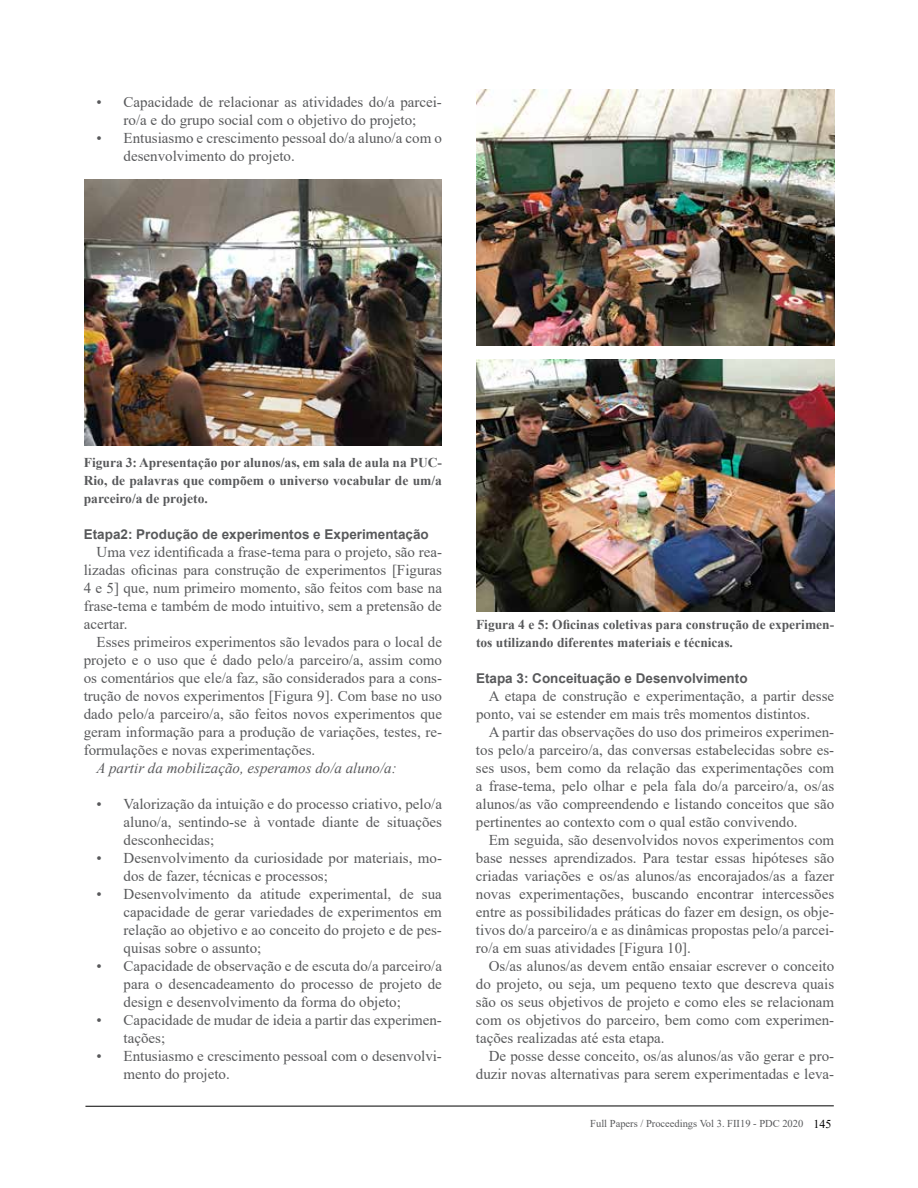
<style>
.page{position:relative;width:918px;height:1188px;background:#fff}
.page>*{position:absolute;margin:0;border:0;box-sizing:border-box;transform-origin:0 0}
.t1{font:15px/18px "Times New Roman";color:#58595b;text-align:justify}
.t2{font:italic 15px "Times New Roman";color:#58595b}
.t3{font:700 13.5px/18px "Times New Roman";color:#58595b;text-align:justify}
.t4{font:700 13.5px "Arial";color:#58595b}
.t5{font:10.5px "Times New Roman";color:#58595b}
.s1{font-size:12px;color:#000}
</style>
<div class="page">
<hr style="left:85px;top:1106px;width:749px;height:1px;background:#000">
<img style="left:84px;top:180px;width:358px;height:266px">
<img style="left:477px;top:90px;width:357px;height:255px">
<img style="left:477px;top:360px;width:357px;height:251px">
<p class="t1" style="left:97px;top:93px;width:347px;text-align:center">• Capacidade de relacionar as atividades do/a parcei&shy;ro/a e do grupo social com o objetivo do projeto;</p>
<p class="t1" style="left:124px;top:129px;width:320px;text-indent:-27px">• Entusiasmo e crescimento pessoal do/a aluno/a com o desenvolvimento do projeto.</p>
<p class="t3" style="left:84px;top:454px;width:360px">Figura 3: Apresentação por alunos/as, em sala de aula na PUC-Rio, de palavras que compõem o universo vocabular de um/a parceiro/a de projeto.</p>
<p class="t4" style="left:84px;top:527px;width:347px">Etapa2: Produção de experimentos e Experimentação</p>
<p class="t1" style="left:84px;top:543px;width:360px;text-indent:13px">Uma vez identificada a frase-tema para o projeto, são rea&shy;lizadas oficinas para construção de experimentos [Figuras 4 e 5] que, num primeiro momento, são feitos com base na frase-tema e também de modo intuitivo, sem a pretensão de acertar.</p>
<p class="t1" style="left:84px;top:633px;width:360px;text-indent:13px">Esses primeiros experimentos são levados para o local de projeto e o uso que é dado pelo/a parceiro/a, assim como os comentários que ele/a faz, são considerados para a cons&shy;trução de novos experimentos [Figura 9]. Com base no uso dado pelo/a parceiro/a, são feitos novos experimentos que geram informação para a produção de variações, testes, re&shy;formulações e novas experimentações.</p>
<p class="t2" style="left:97px;top:760px;width:302px">A partir da mobilização, esperamos do/a aluno/a:</p>
<p class="t1" style="left:124px;top:795px;width:320px;text-indent:-27px">• Valorização da intuição e do processo criativo, pelo/a aluno/a, sentindo-se à vontade diante de situações desconhecidas;</p>
<p class="t1" style="left:124px;top:849px;width:320px;text-indent:-27px">• Desenvolvimento da curiosidade por materiais, mo&shy;dos de fazer, técnicas e processos;</p>
<p class="t1" style="left:124px;top:885px;width:320px;text-indent:-27px">• Desenvolvimento da atitude experimental, de sua capacidade de gerar variedades de experimentos em relação ao objetivo e ao conceito do projeto e de pes&shy;quisas sobre o assunto;</p>
<p class="t1" style="left:124px;top:957px;width:320px;text-indent:-27px">• Capacidade de observação e de escuta do/a parceiro/a para o desencadeamento do processo de projeto de design e desenvolvimento da forma do objeto;</p>
<p class="t1" style="left:124px;top:1011px;width:320px;text-indent:-27px">• Capacidade de mudar de ideia a partir das experimen&shy;tações;</p>
<p class="t1" style="left:124px;top:1047px;width:320px;text-indent:-27px">• Entusiasmo e crescimento pessoal com o desenvolvi&shy;mento do projeto.</p>
<p class="t3" style="left:476px;top:616px;width:360px">Figura 4 e 5: Oficinas coletivas para construção de experimen&shy;tos utilizando diferentes materiais e técnicas.</p>
<p class="t4" style="left:476px;top:671px;width:273px">Etapa 3: Conceituação e Desenvolvimento</p>
<p class="t1" style="left:476px;top:687px;width:360px;text-indent:13px">A etapa de construção e experimentação, a partir desse ponto, vai se estender em mais três momentos distintos.</p>
<p class="t1" style="left:476px;top:723px;width:360px;text-indent:13px">A partir das observações do uso dos primeiros experimen&shy;tos pelo/a parceiro/a, das conversas estabelecidas sobre es&shy;ses usos, bem como da relação das experimentações com a frase-tema, pelo olhar e pela fala do/a parceiro/a, os/as alunos/as vão compreendendo e listando conceitos que são pertinentes ao contexto com o qual estão convivendo.</p>
<p class="t1" style="left:476px;top:831px;width:360px;text-indent:13px">Em seguida, são desenvolvidos novos experimentos com base nesses aprendizados. Para testar essas hipóteses são criadas variações e os/as alunos/as encorajados/as a fazer novas experimentações, buscando encontrar intercessões entre as possibilidades práticas do fazer em design, os obje&shy;tivos do/a parceiro/a e as dinâmicas propostas pelo/a parcei&shy;ro/a em suas atividades [Figura 10].</p>
<p class="t1" style="left:476px;top:957px;width:360px;text-indent:13px">Os/as alunos/as devem então ensaiar escrever o conceito do projeto, ou seja, um pequeno texto que descreva quais são os seus objetivos de projeto e como eles se relacionam com os objetivos do parceiro, bem como com experimen&shy;tações realizadas até esta etapa.</p>
<p class="t1" style="left:476px;top:1047px;width:360px;text-align:right">De posse desse conceito, os/as alunos/as vão gerar e pro&shy;duzir novas alternativas para serem experimentadas e leva-</p>
<p class="t5" style="left:590px;top:1117px;width:243px">Full Papers / Proceedings Vol 3. FII19 - PDC 2020 <span class="s1">145</span></p>
</div>
